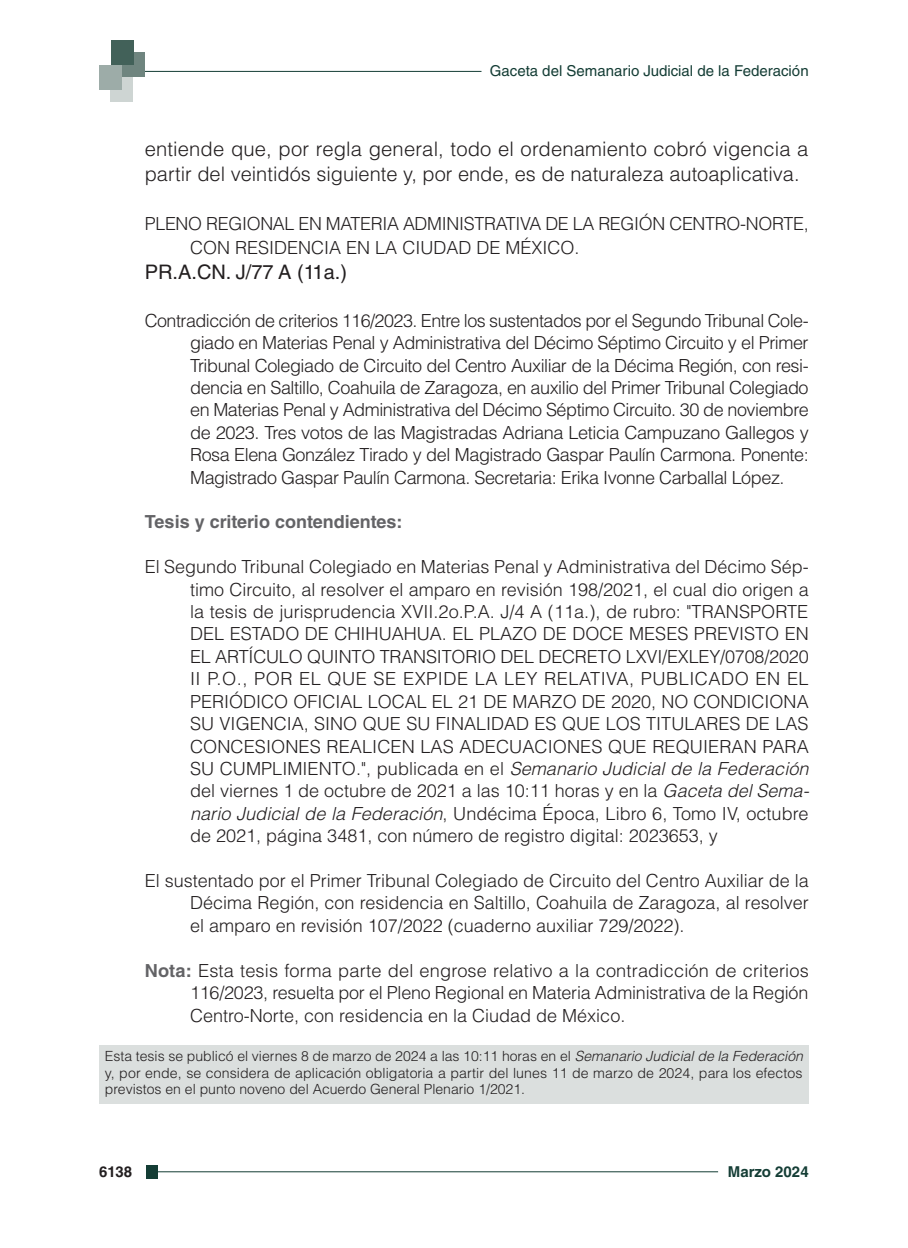
<style>
.page{position:relative;width:908px;height:1248px;background:#fff}
.page>*{position:absolute;margin:0;border:0;box-sizing:border-box;transform-origin:0 0}
.t1{font:300 20px/25.2px "Helvetica LT Std";color:#231f20}
.t2{font:20px "Helvetica LT Std";color:#231f20}
.t3{font:300 18px/22.4px "Helvetica LT Std";color:#231f20;text-align:justify}
.t4{font:700 18px "Helvetica LT Std";color:#636366}
.t5{font:15px "Helvetica LT Std";color:#143d35}
.t6{font:700 15px "Helvetica LT Std";color:#143d35}
.t7{font:700 15px "Helvetica LT Std";color:#231f20}
.t8{font:300 14px/16.8px "Helvetica LT Std";color:#231f20;text-align:justify}
.s1{font-style:italic}
.s2{font-weight:700;color:#636366}
</style>
<div class="page">
<hr style="left:145px;top:71px;width:336px;height:1px;background:#143d35">
<div style="left:111px;top:77px;width:22px;height:25px;background:#ced5d3"></div>
<div style="left:99px;top:65px;width:23px;height:24px;background:#9daca8"></div>
<div style="left:122px;top:52px;width:22px;height:25px;background:#6f857f"></div>
<div style="left:111px;top:40px;width:22px;height:25px;background:#426159"></div>
<hr style="left:157px;top:1171px;width:560px;height:1px;background:#143d35">
<div style="left:146px;top:1164px;width:12px;height:14px;background:#143d35"></div>
<div style="left:99px;top:1044px;width:709px;height:59px;background:#dbdfde"></div>
<p class="t5" style="left:489px;top:62px;width:320px">Gaceta del Semanario Judicial de la Federación</p>
<p class="t1" style="left:145px;top:136px;width:665px">entiende que, por regla general, todo el ordenamiento cobró vigencia a partir del veintidós siguiente y, por ende, es de naturaleza autoaplicativa.</p>
<p class="t3" style="left:190px;top:212px;width:619px;line-height:23.6px;text-indent:-45px">PLENO REGIONAL EN MATERIA ADMINISTRATIVA DE LA REGIÓN CENTRO-NORTE,<br>CON RESIDENCIA EN LA CIUDAD DE MÉXICO.</p>
<p class="t2" style="left:145px;top:260px;width:204px">PR.A.CN. J/77 A (11a.)</p>
<p class="t3" style="left:190px;top:309px;width:620px;text-indent:-45px">Contradicción de criterios 116/2023. Entre los sustentados por el Segundo Tribunal Cole&shy;giado en Materias Penal y Administrativa del Décimo Séptimo Circuito y el Primer Tribunal Colegiado de Circuito del Centro Auxiliar de la Décima Región, con resi&shy;dencia en Saltillo, Coahuila de Zaragoza, en auxilio del Primer Tribunal Colegiado en Materias Penal y Administrativa del Décimo Séptimo Circuito. 30 de noviembre de 2023. Tres votos de las Magistradas Adriana Leticia Campuzano Gallegos y Rosa Elena González Tirado y del Magistrado Gaspar Paulín Carmona. Ponente:<br>Magistrado Gaspar Paulín Carmona. Secretaria: Erika Ivonne Carballal López.</p>
<p class="t4" style="left:145px;top:511px;width:259px">Tesis y criterio contendientes:</p>
<p class="t3" style="left:190px;top:555px;width:620px;text-indent:-45px">El Segundo Tribunal Colegiado en Materias Penal y Administrativa del Décimo Sép&shy;timo Circuito, al resolver el amparo en revisión 198/2021, el cual dio origen a la tesis de jurisprudencia XVII.2o.P.A. J/4 A (11a.), de rubro: "TRANSPORTE DEL ESTADO DE CHIHUAHUA. EL PLAZO DE DOCE MESES PREVISTO EN EL ARTÍCULO QUINTO TRANSITORIO DEL DECRETO LXVI/EXLEY/0708/2020<br>II P.O., POR EL QUE SE EXPIDE LA LEY RELATIVA, PUBLICADO EN EL PERIÓDICO OFICIAL LOCAL EL 21 DE MARZO DE 2020, NO CONDICIONA SU VIGENCIA, SINO QUE SU FINALIDAD ES QUE LOS TITULARES DE LAS CONCESIONES REALICEN LAS ADECUACIONES QUE REQUIERAN PARA SU CUMPLIMIENTO.", publicada en el <span class="s1">Semanario Judicial de la Federación </span>del viernes 1 de octubre de 2021 a las 10:11 horas y en la <span class="s1">Gaceta del Sema&shy;nario Judicial de la Federación</span>, Undécima Época, Libro 6, Tomo IV, octubre de 2021, página 3481, con número de registro digital: 2023653, y</p>
<p class="t3" style="left:190px;top:869px;width:620px;text-indent:-45px">El sustentado por el Primer Tribunal Colegiado de Circuito del Centro Auxiliar de la Décima Región, con residencia en Saltillo, Coahuila de Zaragoza, al resolver el amparo en revisión 107/2022 (cuaderno auxiliar 729/2022).</p>
<p class="t3" style="left:190px;top:958px;width:620px;text-indent:-45px"><span class="s2">Nota:</span> Esta tesis forma parte del engrose relativo a la contradicción de criterios 116/2023, resuelta por el Pleno Regional en Materia Administrativa de la Región Centro-Norte, con residencia en la Ciudad de México.</p>
<p class="t8" style="left:105px;top:1047px;width:699px">Esta tesis se publicó el viernes 8 de marzo de 2024 a las 10:11 horas en el <span class="s1">Semanario Judicial de la Federación </span>y, por ende, se considera de aplicación obligatoria a partir del lunes 11 de marzo de 2024, para los efectos previstos en el punto noveno del Acuerdo General Plenario 1/2021.</p>
<p class="t7" style="left:99px;top:1162px;width:34px">6138</p>
<p class="t6" style="left:727px;top:1162px;width:82px">Marzo 2024</p>
</div>
